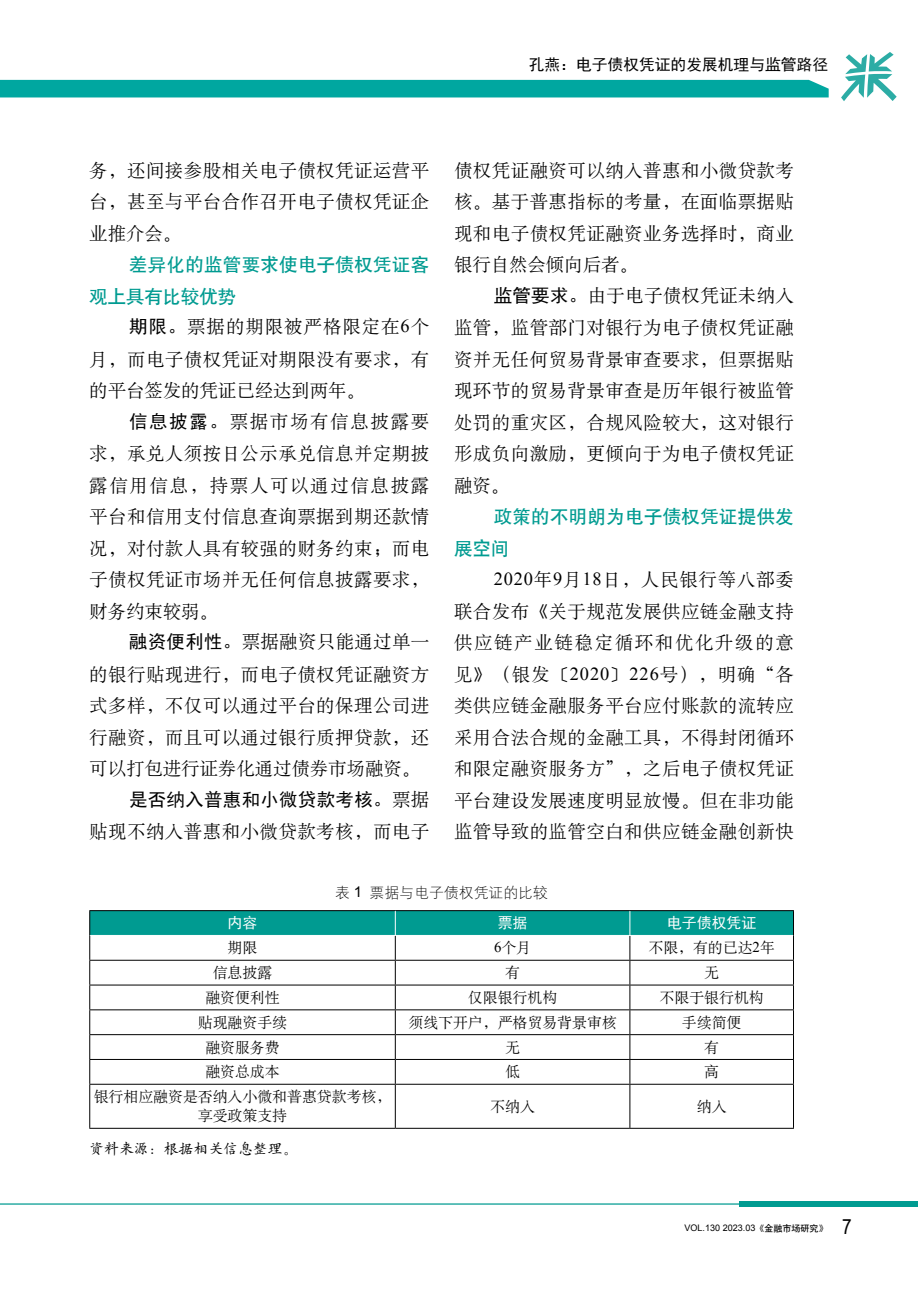
<style>
.page{position:relative;width:918px;height:1290px;background:#fff}
.page>*{position:absolute;margin:0;border:0;box-sizing:border-box;transform-origin:0 0}
.t1{font:21px "Arial Narrow";color:#000}
.正文{font:18.38px/31.7px "H Ya 6 gj";letter-spacing:.03em;color:#000;text-align:justify}
._2级标题{font:18.38px/31.5px "H Yb 1 gj";letter-spacing:.02em;color:#009b91}
.页眉_右上角{font:15.75px "Sim Hei";color:#000}
.表格-正文{font:14.88px/19.2px "H Ya 6 gj";color:#000;text-align:center}
.正文-图注{font:14.88px "H Yg 1 gj";color:#000}
.正文-注释{font:14.88px "H Yc 1 gj";color:#000}
.表格-正文-2{font:14.88px "Sim Hei";color:#fff}
.t2{font:9.1px "Arial";color:#000}
.s1{font-family:"Sim Hei"}
.s2{font-family:"Times New Roman"}
.s3{font-family:"Arial"}
.s4{font-family:"H Yb 1 gj"}
</style>
<div class="page">
<div style="left:739px;top:1201px;width:179px;height:6px;background:#009b91"></div>
<hr style="left:0;top:1203px;width:918px;height:1px;background:#009b91">
<div style="left:0;top:80px;width:828px;height:17px;background:#00a7a0"></div>
<svg style="left:841px;top:52px;width:55px;height:49px"></svg>
<hr style="left:89px;top:1084px;width:306px;height:1px;background:#000">
<hr style="left:89px;top:1084px;width:1px;height:44px;background:#000">
<hr style="left:395px;top:1084px;width:235px;height:1px;background:#000">
<hr style="left:395px;top:1084px;width:1px;height:44px;background:#000">
<hr style="left:630px;top:1084px;width:164px;height:1px;background:#000">
<hr style="left:629px;top:1084px;width:1px;height:44px;background:#000">
<hr style="left:793px;top:1084px;width:1px;height:44px;background:#000">
<hr style="left:89px;top:1128px;width:306px;height:1px;background:#000">
<hr style="left:395px;top:1128px;width:235px;height:1px;background:#000">
<hr style="left:630px;top:1128px;width:164px;height:1px;background:#000">
<svg style="left:89px;top:910px;width:705px;height:174px"></svg>
<p class="页眉_右上角" style="left:529px;top:57px;width:301px">孔燕：电子债权凭证的发展机理与监管路径</p>
<p class="正文" style="left:89px;top:154px;width:341px">务，还间接参股相关电子债权凭证运营平台，甚至与平台合作召开电子债权凭证企业推介会。</p>
<p class="_2级标题" style="left:89px;top:249px;width:341px;text-indent:40px">差异化的监管要求使电子债权凭证客观上具有比较优势</p>
<p class="正文" style="left:89px;top:311px;width:341px;text-indent:40px"><span class="s1">期限。</span>票据的期限被严格限定在<span class="s2">6</span>个月，而电子债权凭证对期限没有要求，有的平台签发的凭证已经达到两年。</p>
<p class="正文" style="left:89px;top:405px;width:341px;text-indent:40px"><span class="s1">信息披露。</span>票据市场有信息披露要求，承兑人须按日公示承兑信息并定期披露信用信息，持票人可以通过信息披露平台和信用支付信息查询票据到期还款情况，对付款人具有较强的财务约束；而电子债权凭证市场并无任何信息披露要求，财务约束较弱。</p>
<p class="正文" style="left:89px;top:626px;width:341px;text-indent:40px"><span class="s1">融资便利性。</span>票据融资只能通过单一的银行贴现进行，而电子债权凭证融资方式多样，不仅可以通过平台的保理公司进行融资，而且可以通过银行质押贷款，还可以打包进行证券化通过债券市场融资。</p>
<p class="正文" style="left:89px;top:784px;width:341px;text-align:right"><span class="s1">是否纳入普惠和小微贷款考核。</span>票据<br>贴现不纳入普惠和小微贷款考核，而电子</p>
<p class="正文" style="left:454px;top:154px;width:341px">债权凭证融资可以纳入普惠和小微贷款考核。基于普惠指标的考量，在面临票据贴现和电子债权凭证融资业务选择时，商业银行自然会倾向后者。</p>
<p class="正文" style="left:454px;top:279px;width:341px;text-indent:40px"><span class="s1">监管要求。</span>由于电子债权凭证未纳入监管，监管部门对银行为电子债权凭证融资并无任何贸易背景审查要求，但票据贴现环节的贸易背景审查是历年银行被监管处罚的重灾区，合规风险较大，这对银行形成负向激励，更倾向于为电子债权凭证融资。</p>
<p class="_2级标题" style="left:454px;top:501px;width:341px;text-indent:40px">政策的不明朗为电子债权凭证提供发展空间</p>
<p class="正文" style="left:454px;top:564px;width:341px;text-indent:40px"><span class="s2">2020</span>年<span class="s2">9</span>月<span class="s2">18</span>日，人民银行等八部委联合发布《关于规范发展供应链金融支持供应链产业链稳定循环和优化升级的意见》（银发〔<span class="s2">2020</span>〕<span class="s2">226</span>号），明确“各类供应链金融服务平台应付账款的流转应采用合法合规的金融工具，不得封闭循环和限定融资服务方”，之后电子债权凭证平台建设发展速度明显放慢。但在非功能监管导致的监管空白和供应链金融创新快</p>
<p class="正文-图注" style="left:335px;top:885px;width:214px">表 <span class="s3">1</span> 票据与电子债权凭证的比较</p>
<p class="表格-正文-2" style="left:228px;top:915px;width:31px">内容</p>
<p class="表格-正文-2" style="left:498px;top:915px;width:31px">票据</p>
<p class="表格-正文-2" style="left:667px;top:915px;width:91px">电子债权凭证</p>
<p class="表格-正文" style="left:228px;top:938px;width:31px">期限</p>
<p class="表格-正文" style="left:494px;top:938px;width:39px"><span class="s2">6</span>个月</p>
<p class="表格-正文" style="left:648px;top:938px;width:128px">不限，有的已达<span class="s2">2</span>年</p>
<p class="表格-正文" style="left:213px;top:963px;width:61px">信息披露</p>
<p class="表格-正文" style="left:505px;top:963px;width:16px">有</p>
<p class="表格-正文" style="left:704px;top:963px;width:16px">无</p>
<p class="表格-正文" style="left:205px;top:988px;width:76px">融资便利性</p>
<p class="表格-正文" style="left:468px;top:988px;width:91px">仅限银行机构</p>
<p class="表格-正文" style="left:659px;top:988px;width:106px">不限于银行机构</p>
<p class="表格-正文" style="left:198px;top:1013px;width:91px">贴现融资手续</p>
<p class="表格-正文" style="left:408px;top:1013px;width:210px">须线下开户，严格贸易背景审核</p>
<p class="表格-正文" style="left:682px;top:1013px;width:61px">手续简便</p>
<p class="表格-正文" style="left:205px;top:1037px;width:76px">融资服务费</p>
<p class="表格-正文" style="left:505px;top:1037px;width:16px">无</p>
<p class="表格-正文" style="left:704px;top:1037px;width:16px">有</p>
<p class="表格-正文" style="left:205px;top:1062px;width:76px">融资总成本</p>
<p class="表格-正文" style="left:505px;top:1062px;width:16px">低</p>
<p class="表格-正文" style="left:704px;top:1062px;width:16px">高</p>
<p class="表格-正文" style="left:94px;top:1087px;width:299px">银行相应融资是否纳入小微和普惠贷款考核，享受政策支持</p>
<p class="表格-正文" style="left:490px;top:1097px;width:46px">不纳入</p>
<p class="表格-正文" style="left:697px;top:1097px;width:31px">纳入</p>
<p class="正文-注释" style="left:89px;top:1141px;width:210px">资料来源：根据相关信息整理。</p>
<p class="t2" style="left:684px;top:1222px;width:145px">VOL.130 2023.03<span class="s4">《金融市场研究》</span></p>
<p class="t1" style="left:842px;top:1211px;width:11px">7</p>
</div>
